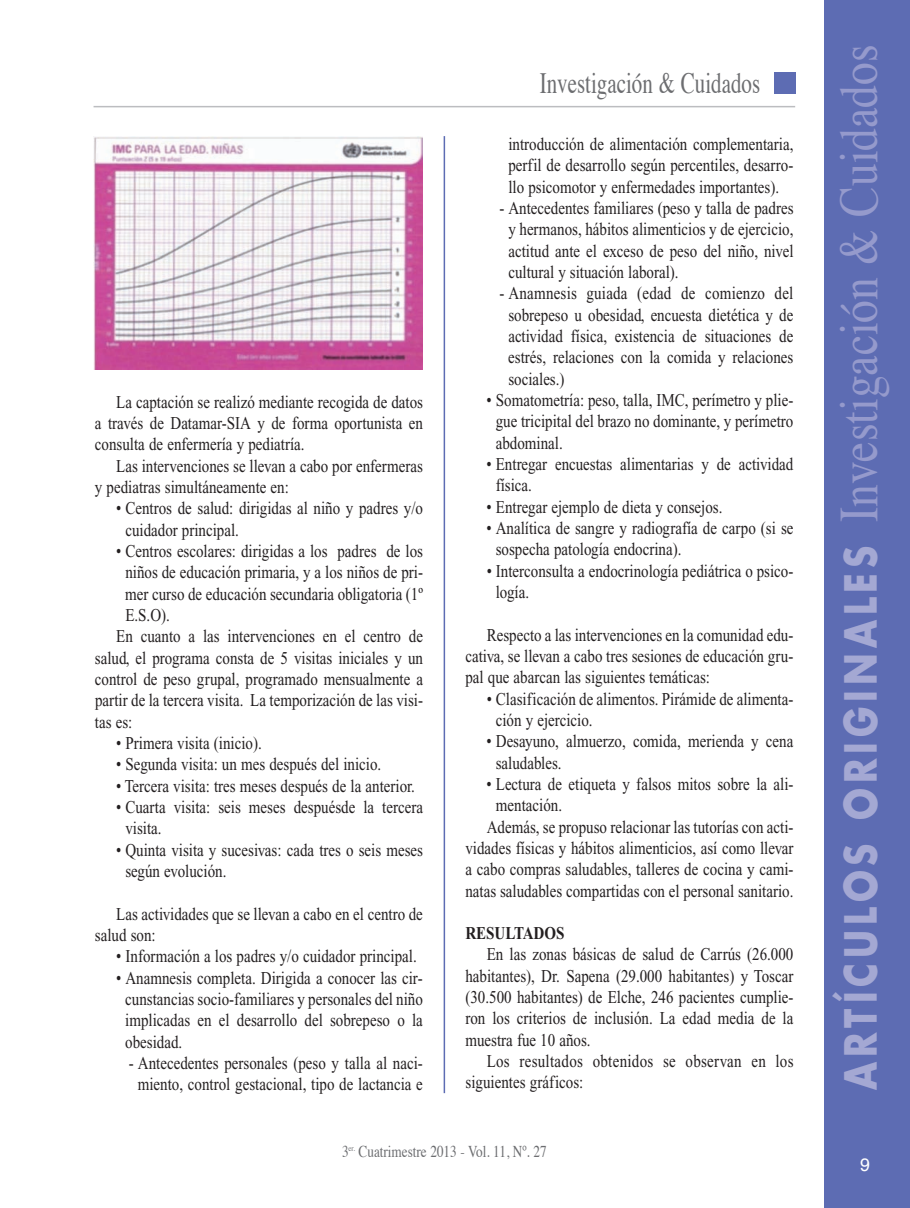
<style>
.page{position:relative;width:910px;height:1208px;background:#fff}
.page>*{position:absolute;margin:0;border:0;box-sizing:border-box;transform-origin:0 0}
.t1{font:54.6px "Times";color:#959acc;scale:.83 1}
.t2{font:700 43.2px "Futura";letter-spacing:.135em;color:#a4a8d3;scale:.83 1}
.t3{font:29.4px "Times";color:#6c6d70;scale:.71 1}
.t4{font:18px/21.3px "Times New Roman";color:#231f20;scale:.83 1}
.t5{font:18px/21.3px "Times New Roman";letter-spacing:.02em;color:#231f20;scale:.83 1}
.t6{font:700 18px "Times New Roman";color:#231f20;scale:.83 1}
.t7{font:18px "Helvetica";color:#fff}
.t8{font:16.5px "Times";color:#6c6d70;scale:.8 1}
</style>
<div class="page">
<div style="left:825px;top:0;width:85px;height:1208px;background:#5d6cb3"></div>
<div style="left:774px;top:72px;width:21px;height:22px;background:#5d6cb3"></div>
<hr style="left:94px;top:106px;width:701px;height:1px;background:#bcbdc0">
<hr style="left:444px;top:136px;width:1px;height:957px;background:#5d6cb3">
<img style="left:94px;top:136px;width:329px;height:234px">
<p class="t4" style="left:95px;top:393px;width:397px;text-align:justify;text-indent:21px">La captación se realizó mediante recogida de datos a través de Datamar-SIA y de forma oportunista en consulta de enfermería y pediatría.</p>
<p class="t4" style="left:95px;top:457px;width:397px;text-indent:21px">Las intervenciones se llevan a cabo por enfermeras y pediatras simultáneamente en:</p>
<p class="t4" style="left:125px;top:499px;width:360px;text-indent:-9px">• Centros de salud: dirigidas al niño y padres y/o cuidador principal.</p>
<p class="t4" style="left:116px;top:542px;width:371px">• Centros escolares: dirigidas a los padres de los</p>
<p class="t4" style="left:125px;top:563px;width:360px">niños de educación primaria, y a los niños de pri-</p>
<p class="t4" style="left:125px;top:585px;width:360px">mer curso de educación secundaria obligatoria (1º</p>
<p class="t4" style="left:125px;top:606px;width:55px">E.S.O).</p>
<p class="t4" style="left:116px;top:627px;width:371px">En cuanto a las intervenciones en el centro de</p>
<p class="t4" style="left:95px;top:649px;width:397px">salud, el programa consta de 5 visitas iniciales y un</p>
<p class="t4" style="left:95px;top:670px;width:397px">control de peso grupal, programado mensualmente a</p>
<p class="t4" style="left:95px;top:691px;width:397px">partir de la tercera visita. La temporización de las visi-</p>
<p class="t4" style="left:95px;top:712px;width:47px">tas es:</p>
<p class="t4" style="left:116px;top:734px;width:177px">• Primera visita (inicio).</p>
<p class="t4" style="left:116px;top:755px;width:321px">• Segunda visita: un mes después del inicio.</p>
<p class="t4" style="left:116px;top:776px;width:361px">• Tercera visita: tres meses después de la anterior.</p>
<p class="t4" style="left:125px;top:798px;width:360px;text-indent:-9px">• Cuarta visita: seis meses despuésde la tercera visita.</p>
<p class="t4" style="left:125px;top:840px;width:360px;text-indent:-9px">• Quinta visita y sucesivas: cada tres o seis meses según evolución.</p>
<p class="t4" style="left:95px;top:904px;width:397px;text-indent:21px">Las actividades que se llevan a cabo en el centro de salud son:</p>
<p class="t4" style="left:116px;top:947px;width:364px">• Información a los padres y/o cuidador principal.</p>
<p class="t4" style="left:125px;top:968px;width:360px;text-align:justify;text-indent:-9px">• Anamnesis completa. Dirigida a conocer las cir&shy;cunstancias socio-familiares y personales del niño implicadas en el desarrollo del sobrepeso o la obesidad.</p>
<p class="t4" style="left:129px;top:1054px;width:356px;text-align:center">- Antecedentes personales (peso y talla al naci&shy;miento, control gestacional, tipo de lactancia e</p>
<h3 class="t3" style="left:540px;top:71px;width:312px">Investigación &amp; Cuidados</h3>
<p class="t4" style="left:508px;top:135px;width:345px;text-align:justify">introducción de alimentación complementaria, perfil de desarrollo según percentiles, desarro&shy;llo psicomotor y enfermedades importantes).</p>
<p class="t4" style="left:508px;top:199px;width:345px;text-align:justify;text-indent:-9px">- Antecedentes familiares (peso y talla de padres y hermanos, hábitos alimenticios y de ejercicio, actitud ante el exceso de peso del niño, nivel cultural y situación laboral).</p>
<p class="t4" style="left:508px;top:284px;width:345px;text-align:justify;text-indent:-9px">- Anamnesis guiada (edad de comienzo del sobrepeso u obesidad, encuesta dietética y de actividad física, existencia de situaciones de estrés, relaciones con la comida y relaciones sociales.)</p>
<p class="t4" style="left:496px;top:391px;width:360px;text-align:justify;text-indent:-9px">• Somatometría: peso, talla, IMC, perímetro y plie&shy;gue tricipital del brazo no dominante, y perímetro abdominal.</p>
<p class="t4" style="left:496px;top:455px;width:360px;text-indent:-9px">• Entregar encuestas alimentarias y de actividad física.</p>
<p class="t4" style="left:487px;top:497px;width:286px">• Entregar ejemplo de dieta y consejos.</p>
<p class="t4" style="left:496px;top:519px;width:360px;text-indent:-9px">• Analítica de sangre y radiografía de carpo (si se sospecha patología endocrina).</p>
<p class="t4" style="left:496px;top:561px;width:360px;text-indent:-9px">• Interconsulta a endocrinología pediátrica o psico&shy;logía.</p>
<p class="t4" style="left:465px;top:625px;width:397px;text-align:justify;text-indent:21px">Respecto a las intervenciones en la comunidad edu&shy;cativa, se llevan a cabo tres sesiones de educación gru&shy;pal que abarcan las siguientes temáticas:</p>
<p class="t4" style="left:496px;top:689px;width:360px;text-indent:-9px">• Clasificación de alimentos. Pirámide de alimenta&shy;ción y ejercicio.</p>
<p class="t4" style="left:496px;top:732px;width:360px;text-indent:-9px">• Desayuno, almuerzo, comida, merienda y cena saludables.</p>
<p class="t4" style="left:487px;top:775px;width:371px">• Lectura de etiqueta y falsos mitos sobre la ali-</p>
<p class="t4" style="left:496px;top:796px;width:81px">mentación.</p>
<p class="t4" style="left:487px;top:817px;width:371px">Además, se propuso relacionar las tutorías con acti-</p>
<p class="t4" style="left:465px;top:839px;width:397px">vidades físicas y hábitos alimenticios, así como llevar</p>
<p class="t4" style="left:465px;top:860px;width:397px">a cabo compras saludables, talleres de cocina y cami-</p>
<p class="t4" style="left:465px;top:881px;width:397px">natas saludables compartidas con el personal sanitario.</p>
<p class="t6" style="left:465px;top:927px;width:121px">RESULTADOS</p>
<p class="t4" style="left:465px;top:945px;width:397px;text-align:justify;text-indent:21px">En las zonas básicas de salud de Carrús (26.000 habitantes), Dr. Sapena (29.000 habitantes) y Toscar (30.500 habitantes) de Elche, 246 pacientes cumplie&shy;ron los criterios de inclusión. La edad media de la muestra fue 10 años.</p>
<p class="t5" style="left:466px;top:1052px;width:397px;text-indent:21px">Los resultados obtenidos se observan en los siguientes gráficos:</p>
<p class="t8" style="left:342px;top:1144px;width:257px">3<sup>er.</sup> Cuatrimestre 2013 - Vol. 11, Nº. 27</p>
<h1 class="t1" style="left:837px;top:522px;width:577px;rotate:-90deg">Investigación &amp; Cuidados</h1>
<h2 class="t2" style="left:841px;top:1090px;width:657px;rotate:-90deg">ARTÍCULOS ORIGINALES</h2>
<p class="t7" style="left:860px;top:1156px;width:12px">9</p>
</div>
